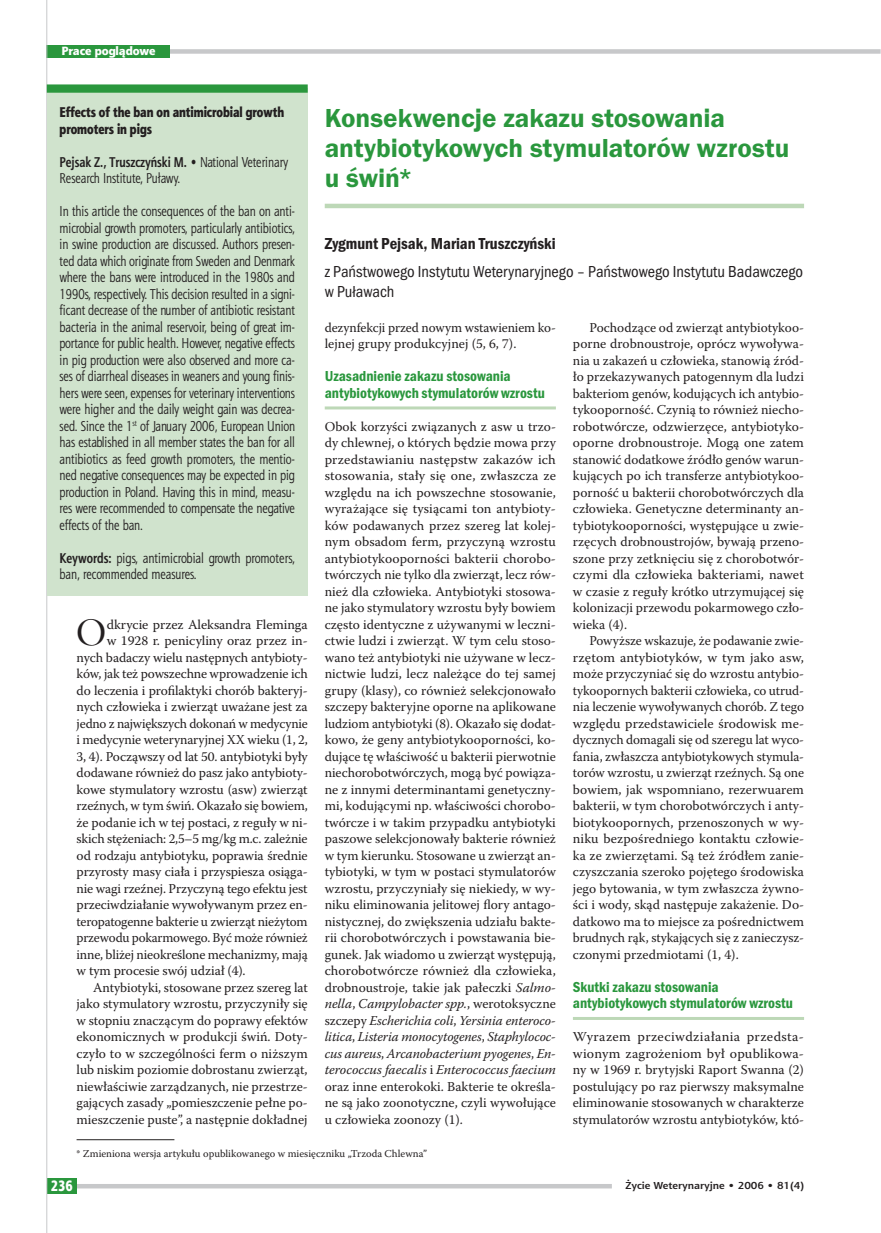
<style>
.page{position:relative;width:881px;height:1233px;background:#fff}
.page>*{position:absolute;margin:0;border:0;box-sizing:border-box;transform-origin:0 0}
.t1{font:38.55px "Warnock Pro Disp";color:#231f20}
.t2{font:600 27px/30px "Franklin Gothic Itc TEE Dm";color:#2a973d}
.t3{font:16.5px/19.5px "Franklin Got Itc TOT Boo Con";color:#231f20}
.t4{font:16.5px "Franklin Got Itc TOT Dem Con";color:#231f20}
.t5{font:15px/16.5px "Franklin Got Itc TOT Dem Con";color:#2a973d}
.t6{font:15px "Aerton Cnd EFN Black";color:#fff}
.t7{font:14.25px/16.5px "Aerton Cnd EFN";color:#231f20}
.t8{font:14.25px/16.5px "Aerton Cnd EFN Black";color:#231f20}
.t9{font:13.5px/16.5px "Warnock Pro";letter-spacing:-.005em;color:#231f20;text-align:justify}
.t10{font:12px "Aerton EFN Black";color:#fff}
.t11{font:10.5px "Warnock Pro";color:#231f20}
.t12{font:700 10.2px "Aerton EFN";color:#231f20;scale:1.11 1}
.s1{font-weight:700}
.s2{font-style:italic}
</style>
<div class="page">
<div style="left:47px;top:49px;width:833px;height:5px;background:#c7c8ca"></div>
<div style="left:47px;top:45px;width:123px;height:13px;background:#2a973d"></div>
<hr style="left:47px;top:1184px;width:565px;height:4px;background:#c7c8ca">
<div style="left:47px;top:1178px;width:30px;height:15px;background:#2a973d"></div>
<hr style="left:46px;top:0;width:1px;height:1233px;background:#c7c8ca">
<hr style="left:325px;top:204px;width:479px;height:4px;background:#bdd8b7">
<hr style="left:325px;top:406px;width:231px;height:3px;background:#bdd8b7">
<hr style="left:573px;top:1017px;width:231px;height:3px;background:#bdd8b7">
<hr style="left:77px;top:1139px;width:97px;height:1px;background:#231f20">
<div style="left:47px;top:89px;width:261px;height:507px;background:#d0e3cd"></div>
<div style="left:47px;top:84px;width:261px;height:9px;background:#2a973d"></div>
<p class="t10" style="left:61px;top:46px;width:96px">Prace poglądowe</p>
<p class="t8" style="left:60px;top:106px;width:226px">Effects of the ban on antimicrobial growth promoters in pigs</p>
<p class="t7" style="left:60px;top:155px;width:230px"><span class="s1">Pejsak Z., Truszczyński M.</span> • National Veterinary<br>Research Institute, Puławy.</p>
<p class="t7" style="left:60px;top:205px;width:237px;text-align:justify">In this article the consequences of the ban on anti&shy;microbial growth promoters, particularly antibiotics, in swine production are discussed. Authors presen&shy;ted data which originate from Sweden and Denmark where the bans were introduced in the 1980s and 1990s, respectively. This decision resulted in a signi&shy;ficant decrease of the number of antibiotic resistant bacteria in the animal reservoir, being of great im&shy;portance for public health. However, negative effects in pig production were also observed and more ca&shy;ses of diarrheal diseases in weaners and young finis&shy;hers were seen, expenses for veterinary interventions were higher and the daily weight gain was decrea&shy;sed. Since the 1<sup>st</sup> of January 2006, European Union has established in all member states the ban for all antibiotics as feed growth promoters, the mentio&shy;ned negative consequences may be expected in pig production in Poland. Having this in mind, measu&shy;res were recommended to compensate the negative effects of the ban.</p>
<p class="t7" style="left:60px;top:551px;width:237px"><span class="s1">Keywords:</span> pigs, antimicrobial growth promoters, ban, recommended measures.</p>
<h1 class="t1" style="left:77px;top:616px;width:31px">O</h1>
<p class="t9" style="left:107px;top:617px;width:202px">dkrycie przez Aleksandra Fleminga</p>
<p class="t9" style="left:107px;top:634px;width:202px">w 1928 r. penicyliny oraz przez in-</p>
<p class="t9" style="left:77px;top:650px;width:233px">nych badaczy wielu następnych antybioty-</p>
<p class="t9" style="left:77px;top:667px;width:233px">ków, jak też powszechne wprowadzenie ich</p>
<p class="t9" style="left:77px;top:683px;width:233px">do leczenia i profilaktyki chorób bakteryj-</p>
<p class="t9" style="left:77px;top:700px;width:233px">nych człowieka i zwierząt uważane jest za</p>
<p class="t9" style="left:77px;top:716px;width:233px">jedno z największych dokonań w medycynie</p>
<p class="t9" style="left:77px;top:733px;width:233px">i medycynie weterynaryjnej XX wieku (1, 2,</p>
<p class="t9" style="left:77px;top:749px;width:233px">3, 4). Począwszy od lat 50. antybiotyki były</p>
<p class="t9" style="left:77px;top:766px;width:233px">dodawane również do pasz jako antybioty-</p>
<p class="t9" style="left:77px;top:782px;width:233px">kowe stymulatory wzrostu (asw) zwierząt</p>
<p class="t9" style="left:77px;top:799px;width:233px">rzeźnych, w tym świń. Okazało się bowiem,</p>
<p class="t9" style="left:77px;top:815px;width:233px">że podanie ich w tej postaci, z reguły w ni-</p>
<p class="t9" style="left:77px;top:832px;width:232px">skich stężeniach: 2,5–5 mg/kg m.c. zależnie</p>
<p class="t9" style="left:77px;top:848px;width:233px">od rodzaju antybiotyku, poprawia średnie</p>
<p class="t9" style="left:77px;top:865px;width:232px">przyrosty masy ciała i przyspiesza osiąga-</p>
<p class="t9" style="left:77px;top:881px;width:233px">nie wagi rzeźnej. Przyczyną tego efektu jest</p>
<p class="t9" style="left:77px;top:898px;width:232px">przeciwdziałanie wywoływanym przez en-</p>
<p class="t9" style="left:77px;top:914px;width:233px">teropatogenne bakterie u zwierząt nieżytom</p>
<p class="t9" style="left:77px;top:931px;width:233px">przewodu pokarmowego. Być może również</p>
<p class="t9" style="left:77px;top:947px;width:233px">inne, bliżej nieokreślone mechanizmy, mają</p>
<p class="t9" style="left:77px;top:964px;width:171px">w tym procesie swój udział (4).</p>
<p class="t9" style="left:93px;top:980px;width:216px">Antybiotyki, stosowane przez szereg lat</p>
<p class="t9" style="left:77px;top:997px;width:233px">jako stymulatory wzrostu, przyczyniły się</p>
<p class="t9" style="left:77px;top:1013px;width:233px">w stopniu znaczącym do poprawy efektów</p>
<p class="t9" style="left:77px;top:1030px;width:233px">ekonomicznych w produkcji świń. Doty-</p>
<p class="t9" style="left:77px;top:1046px;width:233px">czyło to w szczególności ferm o niższym</p>
<p class="t9" style="left:77px;top:1063px;width:232px">lub niskim poziomie dobrostanu zwierząt,</p>
<p class="t9" style="left:77px;top:1079px;width:233px">niewłaściwie zarządzanych, nie przestrze-</p>
<p class="t9" style="left:77px;top:1096px;width:233px">gających zasady „pomieszczenie pełne po-</p>
<p class="t9" style="left:77px;top:1112px;width:232px">mieszczenie puste”, a następnie dokładnej</p>
<h2 class="t2" style="left:325px;top:106px;width:466px">Konsekwencje zakazu stosowania antybiotykowych stymulatorów wzrostu u świń*</h2>
<p class="t4" style="left:325px;top:238px;width:232px">Zygmunt Pejsak, Marian Truszczyński</p>
<p class="t3" style="left:325px;top:264px;width:479px">z Państwowego Instytutu Weterynaryjnego – Państwowego Instytutu Badawczego w Puławach</p>
<p class="t9" style="left:325px;top:320px;width:232px">dezynfekcji przed nowym wstawieniem ko&shy;lejnej grupy produkcyjnej (5, 6, 7).</p>
<p class="t5" style="left:325px;top:370px;width:221px">Uzasadnienie zakazu stosowania antybiotykowych stymulatorów wzrostu</p>
<p class="t9" style="left:325px;top:419px;width:233px">Obok korzyści związanych z asw u trzo&shy;dy chlewnej, o których będzie mowa przy przedstawianiu następstw zakazów ich stosowania, stały się one, zwłaszcza ze względu na ich powszechne stosowanie, wyrażające się tysiącami ton antybioty&shy;ków podawanych przez szereg lat kolej&shy;nym obsadom ferm, przyczyną wzrostu antybiotykooporności bakterii chorobo&shy;twórczych nie tylko dla zwierząt, lecz rów&shy;nież dla człowieka. Antybiotyki stosowa&shy;ne jako stymulatory wzrostu były bowiem często identyczne z używanymi w leczni&shy;ctwie ludzi i zwierząt. W tym celu stoso&shy;wano też antybiotyki nie używane w lecz&shy;nictwie ludzi, lecz należące do tej samej grupy (klasy), co również selekcjonowało szczepy bakteryjne oporne na aplikowane ludziom antybiotyki (8). Okazało się dodat&shy;kowo, że geny antybiotykooporności, ko&shy;dujące tę właściwość u bakterii pierwotnie niechorobotwórczych, mogą być powiąza&shy;ne z innymi determinantami genetyczny&shy;mi, kodującymi np. właściwości chorobo&shy;twórcze i w takim przypadku antybiotyki paszowe selekcjonowały bakterie również w tym kierunku. Stosowane u zwierząt an&shy;tybiotyki, w tym w postaci stymulatorów wzrostu, przyczyniały się niekiedy, w wy&shy;niku eliminowania jelitowej flory antago&shy;nistycznej, do zwiększenia udziału bakte&shy;rii chorobotwórczych i powstawania bie&shy;gunek. Jak wiadomo u zwierząt występują, chorobotwórcze również dla człowieka, drobnoustroje, takie jak pałeczki <span class="s2">Salmo&shy;nella</span>, <span class="s2">Campylobacter spp.</span>, werotoksyczne szczepy <span class="s2">Escherichia coli</span>, <span class="s2">Yersinia enteroco&shy;litica</span>, <span class="s2">Listeria monocytogenes</span>, <span class="s2">Staphylococ&shy;cus aureus</span>, <span class="s2">Arcanobacterium pyogenes</span>, <span class="s2">En&shy;terococcus faecalis</span> i <span class="s2">Enterococcus faecium </span>oraz inne enterokoki. Bakterie te określa&shy;ne są jako zoonotyczne, czyli wywołujące u człowieka zoonozy (1).</p>
<p class="t9" style="left:573px;top:320px;width:233px;text-indent:16px">Pochodzące od zwierząt antybiotykoo&shy;porne drobnoustroje, oprócz wywoływa&shy;nia u zakazeń u człowieka, stanowią źród&shy;ło przekazywanych patogennym dla ludzi bakteriom genów, kodujących ich antybio&shy;tykooporność. Czynią to również niecho&shy;robotwórcze, odzwierzęce, antybiotyko&shy;oporne drobnoustroje. Mogą one zatem stanowić dodatkowe źródło genów warun&shy;kujących po ich transferze antybiotykoo&shy;porność u bakterii chorobotwórczych dla człowieka. Genetyczne determinanty an&shy;tybiotykooporności, występujące u zwie&shy;rzęcych drobnoustrojów, bywają przeno&shy;szone przy zetknięciu się z chorobotwór&shy;czymi dla człowieka bakteriami, nawet w czasie z reguły krótko utrzymującej się kolonizacji przewodu pokarmowego czło&shy;wieka (4).</p>
<p class="t9" style="left:573px;top:634px;width:233px;text-indent:16px">Powyższe wskazuje, że podawanie zwie&shy;rzętom antybiotyków, w tym jako asw, może przyczyniać się do wzrostu antybio&shy;tykoopornych bakterii człowieka, co utrud&shy;nia leczenie wywoływanych chorób. Z tego względu przedstawiciele środowisk me&shy;dycznych domagali się od szeregu lat wyco&shy;fania, zwłaszcza antybiotykowych stymula&shy;torów wzrostu, u zwierząt rzeźnych. Są one bowiem, jak wspomniano, rezerwuarem bakterii, w tym chorobotwórczych i anty&shy;biotykoopornych, przenoszonych w wy&shy;niku bezpośredniego kontaktu człowie&shy;ka ze zwierzętami. Są też źródłem zanie&shy;czyszczania szeroko pojętego środowiska jego bytowania, w tym zwłaszcza żywno&shy;ści i wody, skąd następuje zakażenie. Do&shy;datkowo ma to miejsce za pośrednictwem brudnych rąk, stykających się z zanieczysz&shy;czonymi przedmiotami (1, 4).</p>
<p class="t5" style="left:573px;top:980px;width:221px">Skutki zakazu stosowania antybiotykowych stymulatorów wzrostu</p>
<p class="t9" style="left:573px;top:1030px;width:233px">Wyrazem przeciwdziałania przedsta&shy;wionym zagrożeniom był opublikowa&shy;ny w 1969 r. brytyjski Raport Swanna (2) postulujący po raz pierwszy maksymalne eliminowanie stosowanych w charakterze stymulatorów wzrostu antybiotyków, któ-</p>
<p class="t11" style="left:77px;top:1149px;width:352px">* Zmieniona wersja artykułu opublikowanego w miesięczniku „Trzoda Chlewna”</p>
<p class="t6" style="left:51px;top:1180px;width:23px">236</p>
<p class="t12" style="left:625px;top:1182px;width:162px">Życie Weterynaryjne • 2006 • 81(4)</p>
</div>
